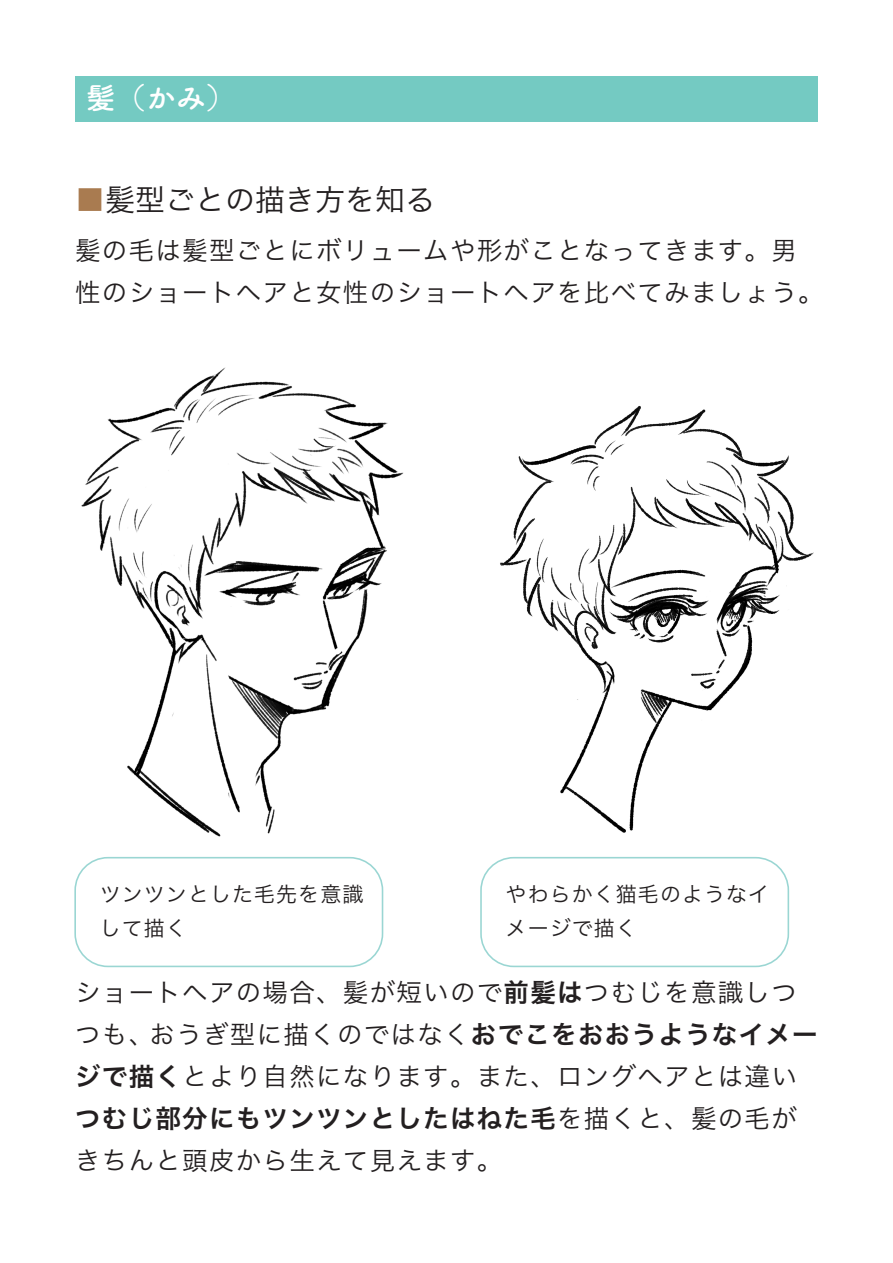
<style>
.page{position:relative;width:893px;height:1263px;background:#fff}
.page>*{position:absolute;margin:0;border:0;box-sizing:border-box;transform-origin:0 0}
.t1{font:30px "Hira Kaku Pro N W3";color:#231f20}
.t2{font:700 30px "Tsuku A Rd Gothic";color:#fff}
.t3{font:25.5px/42px "Hira Kaku Pro N W3";letter-spacing:.05em;color:#231f20}
.t4{font:25.5px "Hira Kaku Pro N W6";letter-spacing:.05em;color:#231f20}
.t5{font:21px/34.5px "Hira Kaku Pro N W3";letter-spacing:.05em;color:#231f20}
.s1{color:#a97b50}
.s2{font-family:"Hira Kaku Pro N W6"}
.s3{font-family:"Hira Kaku Pro N W3"}
</style>
<div class="page">
<div style="left:75px;top:76px;width:743px;height:46px;background:#74cac2"></div>
<img style="left:77px;top:367px;width:737px;height:552px">
<div style="left:74px;top:857px;width:309px;height:110px;border:2px solid #9ad6d3;border-radius:33px"></div>
<div style="left:480px;top:857px;width:309px;height:110px;border:2px solid #9ad6d3;border-radius:33px"></div>
<p class="t2" style="left:86px;top:75px;width:152px">髪（かみ）</p>
<p class="t1" style="left:75px;top:173px;width:362px"><span class="s1">■</span>髪型ごとの描き方を知る</p>
<p class="t3" style="left:75px;top:227px;width:750px">髪の毛は髪型ごとにボリュームや形がことなってきます。男性のショートヘアと女性のショートヘアを比べてみましょう。</p>
<p class="t5" style="left:100px;top:875px;width:265px">ツンツンとした毛先を意識して描く</p>
<p class="t5" style="left:506px;top:875px;width:265px">やわらかく猫毛のようなイメージで描く</p>
<p class="t3" style="left:75px;top:970px;width:744px">ショートヘアの場合、髪が短いので<span class="s2">前髪は</span>つむじを意識しつつも、おうぎ型に描くのではなく<span class="s2">おでこをおおうようなイメージで描く</span>とより自然になります。また、ロングヘアとは違い</p>
<p class="t4" style="left:75px;top:1096px;width:723px">つむじ部分にもツンツンとしたはねた毛<span class="s3">を描くと、髪の毛が</span></p>
<p class="t3" style="left:75px;top:1138px;width:429px">きちんと頭皮から生えて見えます。</p>
</div>
